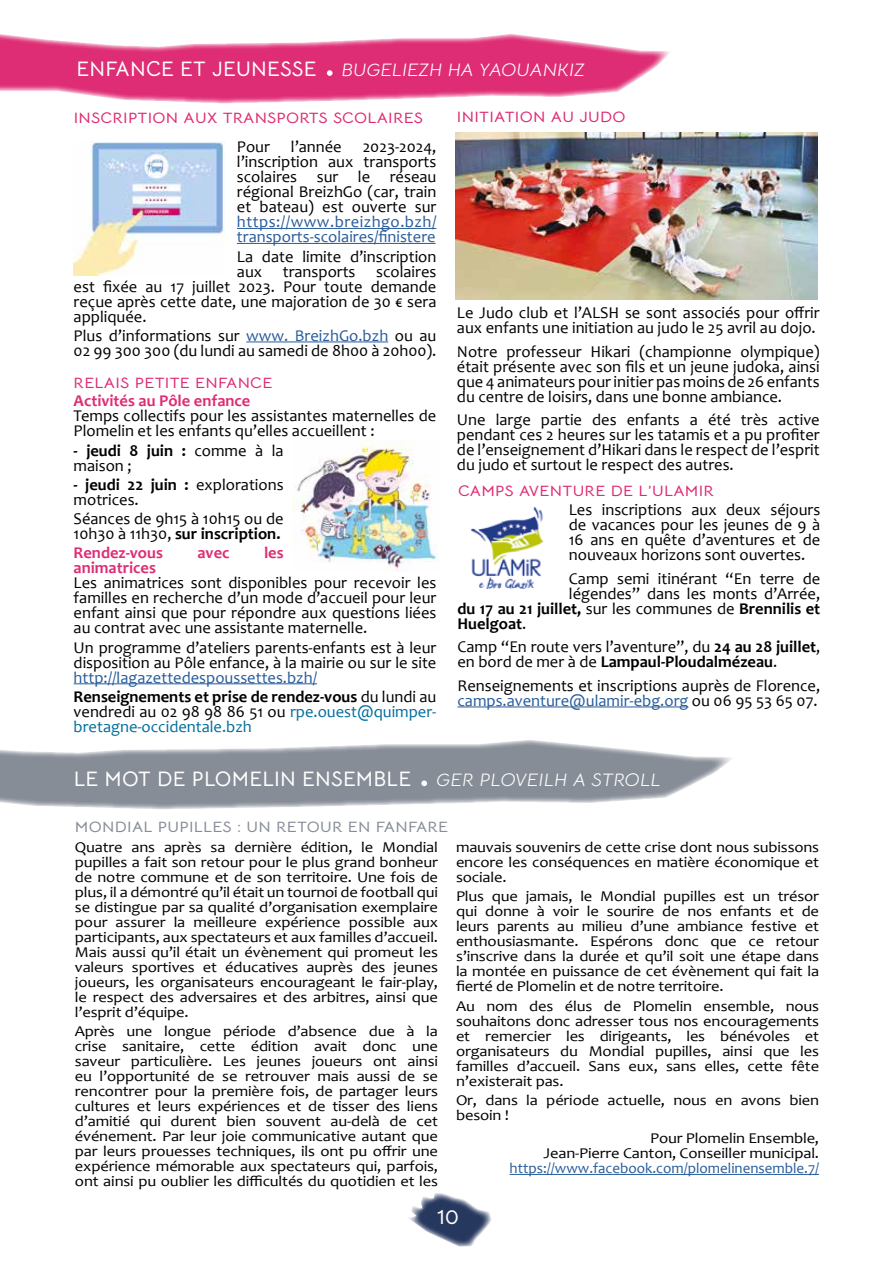
<style>
.page{position:relative;width:893px;height:1263px;background:#fff}
.page>*{position:absolute;margin:0;border:0;box-sizing:border-box;transform-origin:0 0}
.t1{font:700 54px "Bellota Text";color:#fff}
.t2{font:700 21px "Bellota Text";letter-spacing:.01em;color:#fff}
.t3{font:italic 18px "Bellota Text";color:#fff;scale:1.1 1}
.t4{font:16.5px/15px "Candara";color:#000}
.t5{font:16.5px/19.2px "Candara";color:#275b9b}
.t6{font:16.5px/15px "Candara";color:#006e9c}
.t7{font:700 16.5px "Candara";color:#000}
.t8{font:700 16.5px "Candara";color:#de2d74}
.t9{font:15px/15px "Candara";letter-spacing:-.01em;color:#000;text-align:justify;scale:1.1 1}
.t10{font:700 15px "Bellota Text";letter-spacing:.015em;color:#de2d74;scale:1.1 1}
.t11{font:15px "Candara";color:#275b9b}
.t12{font:700 15px "Bellota Text";letter-spacing:.015em;color:#878d97;scale:1.1 1}
.s1{color:#275b9b}
.s2{font-weight:700}
.s3{font-weight:700;color:#000}
.s4{color:#000}
.s5{font-weight:400}
</style>
<div class="page">
<svg style="left:408px;top:1193px;width:84px;height:54px"></svg>
<svg style="left:0;top:34px;width:670px;height:70px;fill:#de2d74"></svg>
<hr style="left:74px;top:683px;width:243px;height:1px;background:#275b9b">
<svg style="left:0;top:740px;width:732px;height:69px;fill:#878d97"></svg>
<hr style="left:510px;top:1174px;width:309px;height:1px;background:#275b9b">
<img style="left:456px;top:133px;width:362px;height:167px">
<hr style="left:457px;top:707px;width:231px;height:1px;background:#275b9b">
<hr style="left:237px;top:228px;width:199px;height:1px;background:#275b9b">
<hr style="left:237px;top:243px;width:199px;height:1px;background:#275b9b">
<hr style="left:246px;top:342px;width:142px;height:1px;background:#275b9b">
<img style="left:74px;top:142px;width:150px;height:133px">
<img style="left:471px;top:507px;width:73px;height:81px">
<img style="left:292px;top:441px;width:145px;height:130px">
<h2 class="t2" style="left:77px;top:51px;width:242px">ENFANCE ET JEUNESSE</h2>
<h1 class="t1" style="left:323px;top:12px;width:15px">.</h1>
<p class="t3" style="left:342px;top:55px;width:223px">BUGELIEZH HA YAOUANKIZ</p>
<p class="t10" style="left:74px;top:106px;width:319px">INSCRIPTION AUX TRANSPORTS SCOLAIRES</p>
<p class="t4" style="left:237px;top:139px;width:35px">Pour</p>
<p class="t4" style="left:291px;top:139px;width:52px">l’année</p>
<p class="t4" style="left:237px;top:139px;width:201px;text-align:justify;text-indent:126px">2023-2024, l’inscription aux transports scolaires sur le réseau régional BreizhGo (car, train et bateau) est ouverte sur</p>
<p class="t5" style="left:237px;top:214px;width:201px;line-height:15px">https://www.breizhgo.bzh/ transports-scolaires/finistere</p>
<p class="t4" style="left:237px;top:249px;width:201px">La date limite d’inscription</p>
<p class="t4" style="left:237px;top:264px;width:201px">aux transports scolaires</p>
<p class="t4" style="left:74px;top:279px;width:364px">est fixée au 17 juillet 2023. Pour toute demande</p>
<p class="t4" style="left:74px;top:294px;width:364px">reçue après cette date, une majoration de 30 € sera</p>
<p class="t4" style="left:74px;top:309px;width:74px">appliquée.</p>
<p class="t4" style="left:74px;top:328px;width:364px">Plus d’informations sur <span class="s1">www. BreizhGo.bzh</span> ou au<br>02 99 300 300 (du lundi au samedi de 8h00 à 20h00).</p>
<p class="t10" style="left:74px;top:370px;width:182px">RELAIS PETITE ENFANCE</p>
<p class="t8" style="left:74px;top:391px;width:178px">Activités au Pôle enfance</p>
<p class="t4" style="left:74px;top:408px;width:364px">Temps collectifs pour les assistantes maternelles de<br>Plomelin et les enfants qu’elles accueillent :</p>
<p class="t4" style="left:74px;top:443px;width:212px"><span class="s2">- jeudi 8 juin :</span> comme à la maison ;</p>
<p class="t4" style="left:74px;top:477px;width:211px"><span class="s2">- jeudi 22 juin :</span> explorations motrices.</p>
<p class="t4" style="left:74px;top:511px;width:211px">Séances de 9h15 à 10h15 ou de<br>10h30 à 11h30, <span class="s2">sur inscription.</span></p>
<p class="t8" style="left:74px;top:543px;width:91px">Rendez-vous</p>
<p class="t8" style="left:197px;top:543px;width:33px">avec</p>
<p class="t8" style="left:264px;top:543px;width:21px">les</p>
<p class="t8" style="left:74px;top:558px;width:84px">animatrices</p>
<p class="t4" style="left:74px;top:575px;width:364px;text-align:justify">Les animatrices sont disponibles pour recevoir les familles en recherche d’un mode d’accueil pour leur enfant ainsi que pour répondre aux questions liées au contrat avec une assistante maternelle.</p>
<p class="t4" style="left:74px;top:640px;width:364px">Un programme d’ateliers parents-enfants est à leur disposition au Pôle enfance, à la mairie ou sur le site</p>
<p class="t5" style="left:74px;top:668px;width:364px">http://lagazettedespoussettes.bzh/<br><span class="s3">Renseignements et prise de rendez-vous</span> <span class="s4">du lundi au</span></p>
<p class="t6" style="left:74px;top:704px;width:364px"><span class="s4">vendredi au 02 98 98 86 51 ou</span> rpe.ouest@quimper&shy;bretagne-occidentale.bzh</p>
<p class="t10" style="left:457px;top:104px;width:155px">INITIATION AU JUDO</p>
<p class="t4" style="left:457px;top:305px;width:364px">Le Judo club et l’ALSH se sont associés pour offrir aux enfants une initiation au judo le 25 avril au dojo.</p>
<p class="t4" style="left:457px;top:344px;width:364px;text-align:justify">Notre professeur Hikari (championne olympique) était présente avec son fils et un jeune judoka, ainsi que 4 animateurs pour initier pas moins de 26 enfants du centre de loisirs, dans une bonne ambiance.</p>
<p class="t4" style="left:457px;top:412px;width:364px;text-align:justify">Une large partie des enfants a été très active pendant ces 2 heures sur les tatamis et a pu profiter de l’enseignement d’Hikari dans le respect de l’esprit du judo et surtout le respect des autres.</p>
<p class="t10" style="left:458px;top:479px;width:234px">CAMPS AVENTURE DE L’ULAMIR</p>
<p class="t4" style="left:569px;top:502px;width:253px;text-align:justify">Les inscriptions aux deux séjours de vacances pour les jeunes de 9 à 16 ans en quête d’aventures et de nouveaux horizons sont ouvertes.</p>
<p class="t4" style="left:569px;top:571px;width:253px">Camp semi itinérant “En terre de</p>
<p class="t4" style="left:569px;top:586px;width:253px">légendes” dans les monts d’Arrée,</p>
<p class="t7" style="left:457px;top:598px;width:364px">du 17 au 21 juillet, <span class="s5">sur les communes de</span> Brennilis et</p>
<p class="t7" style="left:457px;top:613px;width:70px">Huelgoat<span class="s5">.</span></p>
<p class="t4" style="left:457px;top:639px;width:364px">Camp “En route vers l’aventure”, du <span class="s2">24 au 28 juillet</span>, en bord de mer à de <span class="s2">Lampaul-Ploudalmézeau</span>.</p>
<p class="t4" style="left:457px;top:678px;width:364px">Renseignements et inscriptions auprès de Florence, <span class="s1">camps.aventure@ulamir-ebg.org</span> ou 06 95 53 65 07.</p>
<h2 class="t2" style="left:74px;top:761px;width:339px">LE MOT DE PLOMELIN ENSEMBLE</h2>
<h1 class="t1" style="left:417px;top:722px;width:15px">.</h1>
<p class="t3" style="left:437px;top:765px;width:206px">GER PLOVEILH A STROLL</p>
<p class="t12" style="left:75px;top:815px;width:341px">MONDIAL PUPILLES : UN RETOUR EN FANFARE</p>
<p class="t9" style="left:75px;top:840px;width:332px">Quatre ans après sa dernière édition, le Mondial pupilles a fait son retour pour le plus grand bonheur de notre commune et de son territoire. Une fois de plus, il a démontré qu’il était un tournoi de football qui se distingue par sa qualité d’organisation exemplaire pour assurer la meilleure expérience possible aux participants, aux spectateurs et aux familles d’accueil.<br>Mais aussi qu’il était un évènement qui promeut les valeurs sportives et éducatives auprès des jeunes joueurs, les organisateurs encourageant le fair-play, le respect des adversaires et des arbitres, ainsi que l’esprit d’équipe.</p>
<p class="t9" style="left:75px;top:1024px;width:332px">Après une longue période d’absence due à la crise sanitaire, cette édition avait donc une saveur particulière. Les jeunes joueurs ont ainsi eu l’opportunité de se retrouver mais aussi de se rencontrer pour la première fois, de partager leurs cultures et leurs expériences et de tisser des liens d’amitié qui durent bien souvent au-delà de cet événement. Par leur joie communicative autant que par leurs prouesses techniques, ils ont pu offrir une expérience mémorable aux spectateurs qui, parfois, ont ainsi pu oublier les difficultés du quotidien et les</p>
<p class="t9" style="left:456px;top:840px;width:332px">mauvais souvenirs de cette crise dont nous subissons encore les conséquences en matière économique et sociale.</p>
<p class="t9" style="left:456px;top:889px;width:332px">Plus que jamais, le Mondial pupilles est un trésor qui donne à voir le sourire de nos enfants et de leurs parents au milieu d’une ambiance festive et enthousiasmante. Espérons donc que ce retour s’inscrive dans la durée et qu’il soit une étape dans la montée en puissance de cet évènement qui fait la fierté de Plomelin et de notre territoire.</p>
<p class="t9" style="left:456px;top:998px;width:332px">Au nom des élus de Plomelin ensemble, nous souhaitons donc adresser tous nos encouragements et remercier les dirigeants, les bénévoles et organisateurs du Mondial pupilles, ainsi que les familles d’accueil. Sans eux, sans elles, cette fête n’existerait pas.</p>
<p class="t9" style="left:456px;top:1092px;width:332px">Or, dans la période actuelle, nous en avons bien besoin !</p>
<p class="t9" style="left:544px;top:1131px;width:252px;text-align:right">Pour Plomelin Ensemble,<br>Jean-Pierre Canton, Conseiller municipal.</p>
<p class="t11" style="left:510px;top:1159px;width:311px">https://www.facebook.com/plomelinensemble.7/</p>
<h2 class="t2" style="left:437px;top:1199px;width:23px">10</h2>
</div>
